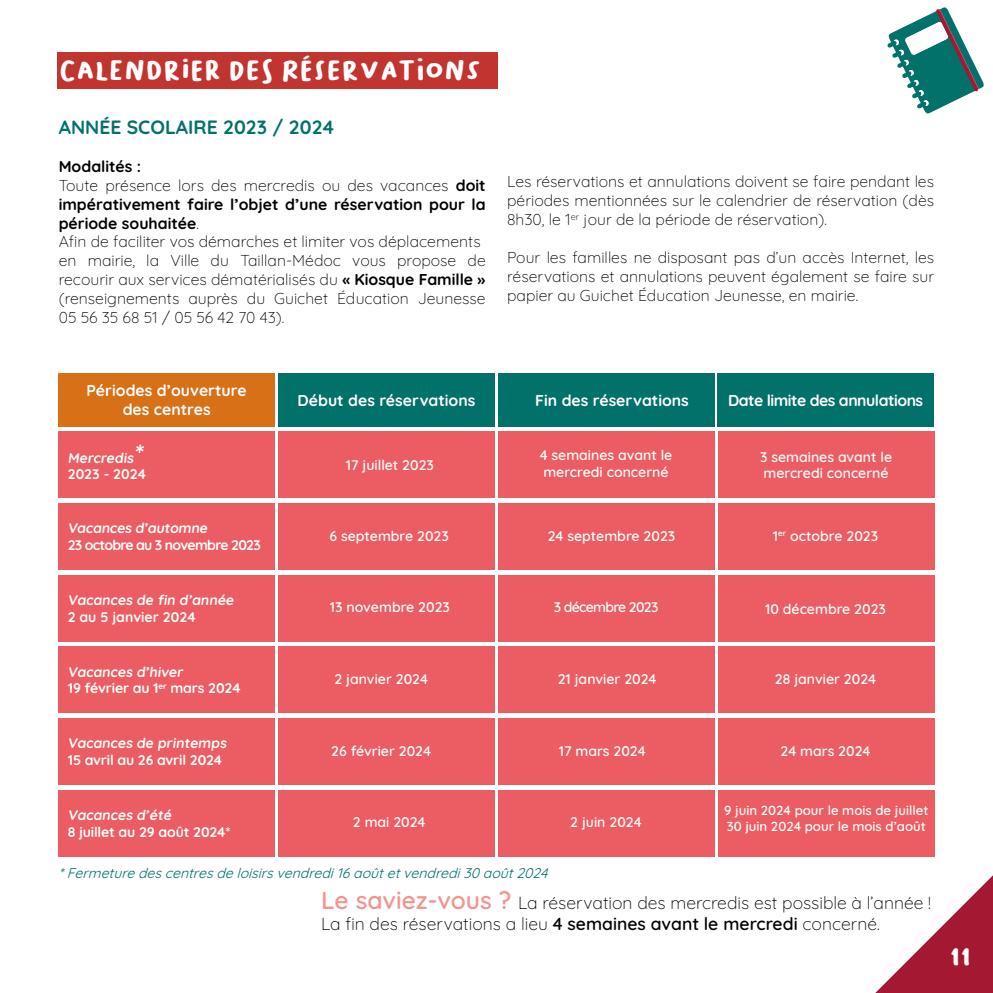
<style>
.page{position:relative;width:993px;height:993px;background:#fff}
.page>*{position:absolute;margin:0;border:0;box-sizing:border-box;transform-origin:0 0}
.t1{font:28px "Bakso Sapi";color:#fff}
.t2{font:300 19.25px "Quicksand";color:#02716a}
.t3{font:300 17.5px/21px "Quicksand";color:#000}
.t4{font:300 15.75px/18.9px "Quicksand";color:#000;text-align:justify}
.t5{font:300 15.75px/18.9px "Quicksand";color:#fff;text-align:center}
.t6{font:300 15.75px "Quicksand";letter-spacing:-.03em;color:#fff}
.t7{font:300 14px/16.8px "Quicksand";color:#fff}
.t8{font:italic 300 14px "Quicksand";color:#02716a}
.t9{font:300 14px/16.8px "Quicksand";letter-spacing:-.05em;color:#fff}
.t10{font:300 13.12px/15.8px "Quicksand";color:#fff}
.s1{font-size:26.25px}
.s2{font-size:24.5px;color:#f2948f}
</style>
<div class="page">
<svg style="left:876px;top:876px;width:116px;height:116px"></svg>
<div style="left:59px;top:373px;width:216px;height:53px;background:#d77017"></div>
<div style="left:498px;top:373px;width:215px;height:53px;background:#02716a"></div>
<div style="left:59px;top:431px;width:216px;height:67px;background:#eb5d63"></div>
<div style="left:498px;top:431px;width:215px;height:67px;background:#eb5d63"></div>
<div style="left:278px;top:431px;width:216px;height:67px;background:#eb5d63"></div>
<div style="left:59px;top:503px;width:216px;height:66px;background:#eb5d63"></div>
<div style="left:59px;top:574px;width:216px;height:67px;background:#eb5d63"></div>
<div style="left:59px;top:646px;width:216px;height:67px;background:#eb5d63"></div>
<div style="left:59px;top:718px;width:216px;height:66px;background:#eb5d63"></div>
<div style="left:59px;top:790px;width:216px;height:66px;background:#eb5d63"></div>
<div style="left:498px;top:503px;width:215px;height:66px;background:#eb5d63"></div>
<div style="left:498px;top:574px;width:215px;height:67px;background:#eb5d63"></div>
<div style="left:498px;top:646px;width:215px;height:67px;background:#eb5d63"></div>
<div style="left:498px;top:718px;width:215px;height:66px;background:#eb5d63"></div>
<div style="left:498px;top:790px;width:215px;height:66px;background:#eb5d63"></div>
<div style="left:278px;top:503px;width:216px;height:66px;background:#eb5d63"></div>
<div style="left:278px;top:574px;width:216px;height:67px;background:#eb5d63"></div>
<div style="left:278px;top:646px;width:216px;height:67px;background:#eb5d63"></div>
<div style="left:278px;top:718px;width:216px;height:66px;background:#eb5d63"></div>
<div style="left:278px;top:790px;width:216px;height:66px;background:#eb5d63"></div>
<div style="left:278px;top:373px;width:216px;height:53px;background:#02716a"></div>
<div style="left:717px;top:373px;width:216px;height:53px;background:#02716a"></div>
<svg style="left:887px;top:7px;width:97px;height:107px"></svg>
<div style="left:717px;top:431px;width:216px;height:67px;background:#eb5d63"></div>
<div style="left:717px;top:503px;width:216px;height:66px;background:#eb5d63"></div>
<div style="left:717px;top:574px;width:216px;height:67px;background:#eb5d63"></div>
<div style="left:717px;top:646px;width:216px;height:67px;background:#eb5d63"></div>
<div style="left:717px;top:718px;width:216px;height:66px;background:#eb5d63"></div>
<div style="left:717px;top:790px;width:216px;height:66px;background:#eb5d63"></div>
<div style="left:57px;top:52px;width:441px;height:37px;background:#c23430"></div>
<h1 class="t1" style="left:59px;top:54px;width:424px">CALENDRIER DES RÉSERVATIONS</h1>
<p class="t2" style="left:59px;top:112px;width:277px">ANNÉE SCOLAIRE 2023 / 2024</p>
<p class="t4" style="left:59px;top:155px;width:428px;text-align:left">Modalités :<br>Toute présence lors des mercredis ou des vacances doit impérativement faire l’objet d’une réservation pour la période souhaitée.<br>Afin de faciliter vos démarches et limiter vos déplacements en mairie, la Ville du Taillan-Médoc vous propose de recourir aux services dématérialisés du « Kiosque Famille » (renseignements auprès du Guichet Éducation Jeunesse 05 56 35 68 51 / 05 56 42 70 43).</p>
<p class="t4" style="left:507px;top:170px;width:428px">Les réservations et annulations doivent se faire pendant les périodes mentionnées sur le calendrier de réservation (dès 8h30, le 1<sup>er</sup> jour de la période de réservation).</p>
<p class="t4" style="left:507px;top:246px;width:428px">Pour les familles ne disposant pas d’un accès Internet, les réservations et annulations peuvent également se faire sur papier au Guichet Éducation Jeunesse, en mairie.</p>
<p class="t5" style="left:87px;top:379px;width:161px">Périodes d’ouverture des centres</p>
<p class="t7" style="left:68px;top:447px;width:81px">Mercredis<span class="s1">*<br></span>2023 - 2024</p>
<p class="t9" style="left:68px;top:518px;width:195px">Vacances d’automne<br>23 octobre au 3 novembre 2023</p>
<p class="t7" style="left:68px;top:590px;width:170px">Vacances de fin d’année<br>2 au 5 janvier 2024</p>
<p class="t7" style="left:68px;top:661px;width:174px">Vacances d’hiver<br>19 février au 1<sup>er</sup> mars 2024</p>
<p class="t7" style="left:68px;top:733px;width:162px">Vacances de printemps<br>15 avril au 26 avril 2024</p>
<p class="t7" style="left:68px;top:805px;width:164px">Vacances d’été<br>8 juillet au 29 août 2024*</p>
<p class="t5" style="left:297px;top:389px;width:179px">Début des réservations</p>
<p class="t5" style="left:535px;top:389px;width:155px">Fin des réservations</p>
<p class="t6" style="left:727px;top:388px;width:196px">Date limite des annulations</p>
<p class="t7" style="left:345px;top:455px;width:90px">17 juillet 2023</p>
<p class="t7" style="left:539px;top:445px;width:134px">4 semaines avant le mercredi concerné</p>
<p class="t7" style="left:759px;top:446px;width:134px">3 semaines avant le mercredi concerné</p>
<p class="t7" style="left:329px;top:526px;width:121px">6 septembre 2023</p>
<p class="t7" style="left:547px;top:526px;width:129px">24 septembre 2023</p>
<p class="t7" style="left:772px;top:526px;width:107px">1<sup>er</sup> octobre 2023</p>
<p class="t7" style="left:329px;top:597px;width:122px">13 novembre 2023</p>
<p class="t9" style="left:553px;top:597px;width:106px">3 décembre 2023</p>
<p class="t7" style="left:764px;top:599px;width:122px">10 décembre 2023</p>
<p class="t7" style="left:334px;top:669px;width:95px">2 janvier 2024</p>
<p class="t7" style="left:557px;top:669px;width:100px">21 janvier 2024</p>
<p class="t7" style="left:774px;top:669px;width:103px">28 janvier 2024</p>
<p class="t7" style="left:331px;top:741px;width:101px">26 février 2024</p>
<p class="t7" style="left:558px;top:741px;width:88px">17 mars 2024</p>
<p class="t7" style="left:780px;top:741px;width:91px">24 mars 2024</p>
<p class="t7" style="left:353px;top:812px;width:74px">2 mai 2024</p>
<p class="t7" style="left:570px;top:812px;width:73px">2 juin 2024</p>
<p class="t10" style="left:724px;top:800px;width:206px">9 juin 2024 pour le mois de juillet<br>30 juin 2024 pour le mois d’août</p>
<p class="t8" style="left:59px;top:862px;width:495px">*Fermeturedescentresdeloisirsvendredi16aoûtetvendredi30août2024</p>
<p class="t3" style="left:321px;top:890px;width:611px"><span class="s2">Le saviez-vous ?</span> La réservation des mercredis est possible à l’année !<br>La fin des réservations a lieu 4 semaines avant le mercredi concerné.</p>
<h1 class="t1" style="left:949px;top:940px;width:23px">11</h1>
</div>
